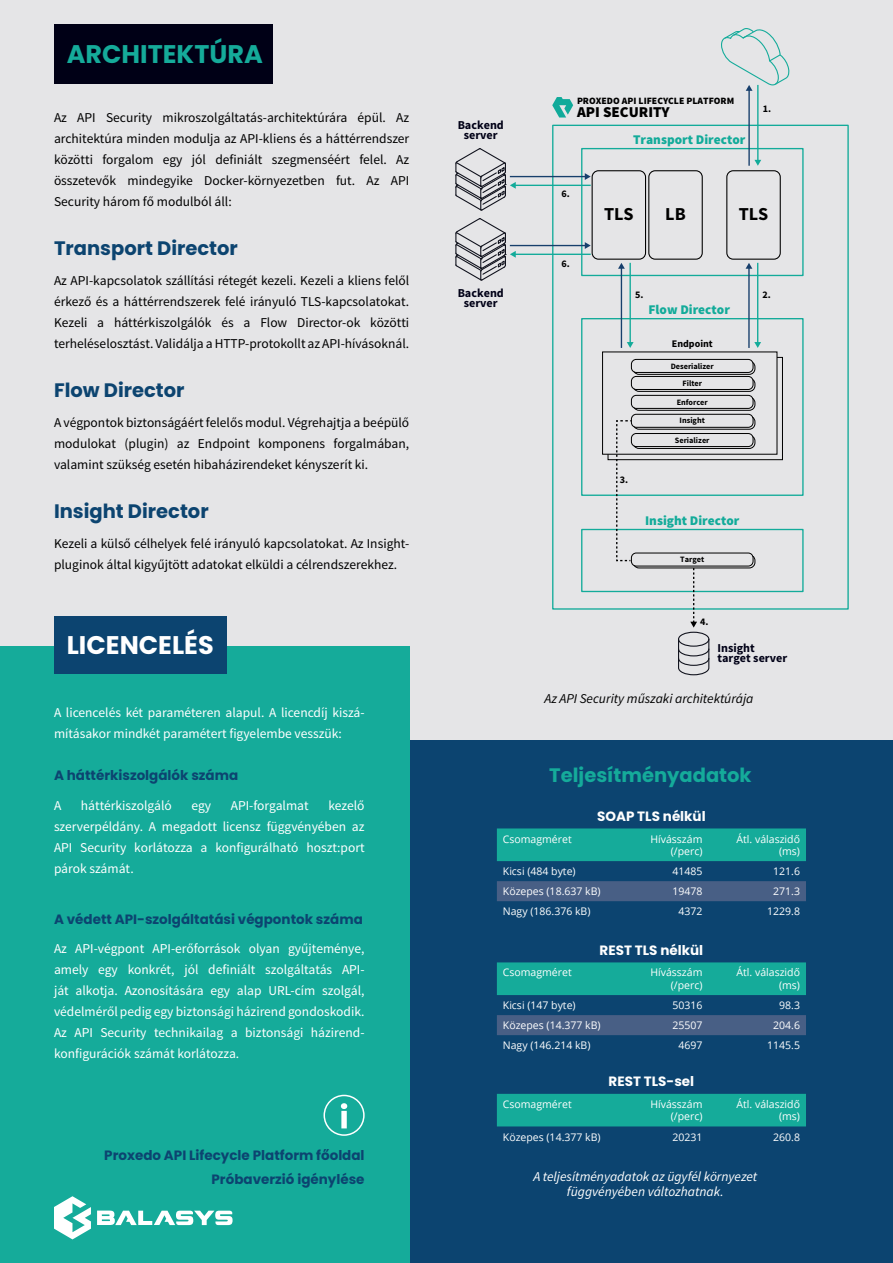
<style>
.page{position:relative;width:893px;height:1263px;background:#e5e5e7}
.page>*{position:absolute;margin:0;border:0;box-sizing:border-box;transform-origin:0 0}
.t1{font:700 25.5px "Poppins";color:#15ab9a}
.t2{font:700 25.5px "Poppins";color:#fff}
.t3{font:700 19.5px "Poppins";color:#0c4470}
.t4{font:700 19.5px "Poppins";color:#15ab9a}
.t5{font:700 18.3px "Source Sans Pro";color:#000}
.t6{font:900 15px "Source Sans Pro";color:#000}
.t7{font:13.5px/21px "Source Sans Pro";color:#000;text-align:justify}
.t8{font:13.5px/21px "Source Sans Pro";color:#fff;text-align:justify}
.t9{font:700 13.5px/24px "Poppins";color:#0c4470;text-align:right}
.t10{font:italic 13.5px/15px "Source Sans Pro";color:#fff;text-align:center}
.t11{font:700 13.5px "Poppins";color:#fff}
.t12{font:italic 13.5px "Source Sans Pro";color:#000}
.t13{font:900 13.35px "Source Sans Pro";color:#13ab9a}
.t14{font:700 12.15px/10.8px "Source Sans Pro";color:#000016;text-align:center}
.t15{font:10.5px/12.6px "Open Sans";color:#fff;text-align:right}
.t16{font:700 10.05px "Source Sans Pro";color:#000}
.t17{font:900 9.75px "Source Sans Pro";color:#000}
.t18{font:700 8.25px "Source Sans Pro";color:#000}
</style>
<div class="page">
<div style="left:357px;top:741px;width:536px;height:522px;background:#0c4470"></div>
<div style="left:54px;top:24px;width:218px;height:60px;background:#000016"></div>
<div style="left:0;top:646px;width:409px;height:617px;background:#15ab9a"></div>
<div style="left:54px;top:617px;width:172px;height:57px;background:#0c4470"></div>
<svg style="left:54px;top:1196px;width:179px;height:43px"></svg>
<svg style="left:341px;top:1103px;width:6px;height:25px"></svg>
<div style="left:323px;top:1095px;width:42px;height:41px;border:2px solid #fff;border-radius:50%"></div>
<div style="left:726px;top:170px;width:55px;height:90px;border:1px solid #000;border-radius:6px"></div>
<div style="left:648px;top:170px;width:55px;height:90px;border:1px solid #000;border-radius:6px"></div>
<div style="left:592px;top:170px;width:54px;height:90px;border:1px solid #000;border-radius:6px"></div>
<div style="left:581px;top:148px;width:223px;height:128px;border:1px solid #13ab9a"></div>
<div style="left:581px;top:318px;width:223px;height:178px;border:1px solid #13ab9a"></div>
<div style="left:581px;top:529px;width:223px;height:63px;border:1px solid #13ab9a"></div>
<div style="left:678px;top:632px;width:31px;height:15px;border:1px solid #0f111c;border-radius:50%"></div>
<svg style="left:678px;top:638px;width:32px;height:38px"></svg>
<div style="left:602px;top:351px;width:175px;height:104px;border:1px solid #000"></div>
<hr style="left:757px;top:85px;width:1px;height:76px;background:#13ab9a">
<svg style="left:754px;top:160px;width:7px;height:6px"></svg>
<hr style="left:748px;top:90px;width:2px;height:76px;background:#173f6c">
<svg style="left:721px;top:28px;width:69px;height:63px"></svg>
<hr style="left:515px;top:185px;width:76px;height:1px;background:#13ab9a">
<hr style="left:510px;top:176px;width:76px;height:1px;background:#173f6c">
<svg style="left:585px;top:173px;width:6px;height:7px"></svg>
<hr style="left:515px;top:254px;width:76px;height:1px;background:#13ab9a">
<svg style="left:455px;top:148px;width:61px;height:133px"></svg>
<hr style="left:510px;top:245px;width:76px;height:1px;background:#173f6c">
<svg style="left:585px;top:242px;width:6px;height:7px"></svg>
<hr style="left:757px;top:263px;width:1px;height:80px;background:#13ab9a">
<svg style="left:754px;top:342px;width:7px;height:6px"></svg>
<hr style="left:748px;top:268px;width:2px;height:80px;background:#173f6c">
<svg style="left:746px;top:263px;width:6px;height:6px"></svg>
<hr style="left:629px;top:263px;width:2px;height:80px;background:#13ab9a">
<svg style="left:627px;top:342px;width:7px;height:6px"></svg>
<hr style="left:621px;top:268px;width:1px;height:80px;background:#173f6c">
<svg style="left:618px;top:263px;width:7px;height:6px"></svg>
<svg style="left:552px;top:97px;width:21px;height:21px"></svg>
<svg style="left:607px;top:357px;width:176px;height:270px"></svg>
<div style="left:497px;top:828px;width:309px;height:33px;background:#15ab9a"></div>
<div style="left:497px;top:881px;width:309px;height:20px;background:#485f85"></div>
<div style="left:497px;top:962px;width:309px;height:33px;background:#15ab9a"></div>
<div style="left:497px;top:1015px;width:309px;height:20px;background:#485f85"></div>
<div style="left:497px;top:1094px;width:309px;height:32px;background:#15ab9a"></div>
<h1 class="t1" style="left:67px;top:39px;width:179px">Architektúra</h1>
<p class="t7" style="left:54px;top:107px;width:357px">Az API Security mikroszolgáltatás-architektúrára épül. Az architektúra minden modulja az API-kliens és a háttérrendszer közötti forgalom egy jól definiált szegmenséért felel. Az összetevők mindegyike Docker-környezetben fut. Az API Security három fő modulból áll:</p>
<h2 class="t3" style="left:54px;top:237px;width:185px">Transport Director</h2>
<p class="t7" style="left:54px;top:270px;width:357px">Az API-kapcsolatok szállítási rétegét kezeli. Kezeli a kliens felől érkező és a háttérrendszerek felé irányuló TLS-kapcsolatokat.<br>Kezeli a háttérkiszolgálók és a Flow Director-ok közötti terheléselosztást. Validálja a HTTP-protokollt az API-hívásoknál.</p>
<h2 class="t3" style="left:54px;top:379px;width:132px">Flow Director</h2>
<p class="t7" style="left:54px;top:412px;width:357px">A végpontok biztonságáért felelős modul. Végrehajtja a beépülő modulokat (plugin) az Endpoint komponens forgalmában, valamint szükség esetén hibaházirendeket kényszerít ki.</p>
<h2 class="t3" style="left:54px;top:500px;width:156px">Insight Director</h2>
<p class="t7" style="left:54px;top:533px;width:357px">Kezeli a külső célhelyek felé irányuló kapcsolatokat. Az Insight&shy;pluginok által kigyűjtött adatokat elküldi a célrendszerekhez.</p>
<h1 class="t2" style="left:67px;top:630px;width:146px">Licencelés</h1>
<p class="t8" style="left:54px;top:702px;width:312px">A licencelés két paraméteren alapul. A licencdíj kiszá&shy;mításakor mindkét paramétert figyelembe vesszük:</p>
<p class="t9" style="left:54px;top:764px;width:186px">A háttérkiszolgálók száma</p>
<p class="t8" style="left:54px;top:795px;width:9px">A</p>
<p class="t8" style="left:81px;top:795px;width:92px">háttérkiszolgáló</p>
<p class="t8" style="left:191px;top:795px;width:21px">egy</p>
<p class="t8" style="left:231px;top:795px;width:79px">API-forgalmat</p>
<p class="t8" style="left:54px;top:795px;width:312px;text-indent:274px">kezelő szerverpéldány. A megadott licensz függvényében az API Security korlátozza a konfigurálható hoszt:port párok számát.</p>
<p class="t9" style="left:54px;top:907px;width:310px">A védett API-szolgáltatási végpontok száma</p>
<p class="t8" style="left:54px;top:938px;width:312px">Az API-végpont API-erőforrások olyan gyűjteménye, amely egy konkrét, jól definiált szolgáltatás API&shy;ját alkotja. Azonosítására egy alap URL-cím szolgál, védelméről pedig egy biztonsági házirend gondoskodik.<br>Az API Security technikailag a biztonsági házirend&shy;konfigurációk számát korlátozza.</p>
<p class="t9" style="left:104px;top:1143px;width:262px">Proxedo API Lifecycle Platform főoldal<br>Próbaverzió igénylése</p>
<p class="t14" style="left:458px;top:120px;width:48px">Backend server</p>
<p class="t14" style="left:458px;top:288px;width:48px">Backend server</p>
<p class="t17" style="left:577px;top:95px;width:159px">PROXEDO API LIFECYCLE PLATFORM</p>
<p class="t6" style="left:577px;top:103px;width:94px">API SECURITY</p>
<p class="t16" style="left:561px;top:187px;width:10px">6.</p>
<p class="t13" style="left:633px;top:131px;width:114px">Transport Director</p>
<p class="t16" style="left:763px;top:103px;width:10px">1.</p>
<p class="t16" style="left:561px;top:257px;width:10px">6.</p>
<h3 class="t5" style="left:604px;top:202px;width:31px">TLS</h3>
<h3 class="t5" style="left:665px;top:202px;width:22px">LB</h3>
<h3 class="t5" style="left:739px;top:202px;width:31px">TLS</h3>
<p class="t16" style="left:635px;top:289px;width:10px">5.</p>
<p class="t16" style="left:763px;top:289px;width:10px">2.</p>
<p class="t13" style="left:648px;top:301px;width:83px">Flow Director</p>
<p class="t16" style="left:672px;top:338px;width:42px">Endpoint</p>
<p class="t18" style="left:671px;top:361px;width:45px">Deserializer</p>
<p class="t18" style="left:682px;top:378px;width:21px">Filter</p>
<p class="t18" style="left:677px;top:396px;width:33px">Enforcer</p>
<p class="t18" style="left:680px;top:415px;width:27px">Insight</p>
<p class="t16" style="left:620px;top:473px;width:10px">3.</p>
<p class="t18" style="left:675px;top:435px;width:36px">Serializer</p>
<p class="t13" style="left:645px;top:512px;width:96px">Insight Director</p>
<p class="t18" style="left:680px;top:554px;width:25px">Target</p>
<p class="t16" style="left:700px;top:615px;width:10px">4.</p>
<p class="t14" style="left:717px;top:643px;width:71px;text-align:left">Insight target server</p>
<p class="t12" style="left:544px;top:690px;width:211px">Az API Security műszaki architektúrája</p>
<h2 class="t4" style="left:549px;top:763px;width:204px">Teljesítményadatok</h2>
<p class="t11" style="left:597px;top:808px;width:110px">SOAP TLS nélkül</p>
<p class="t15" style="left:503px;top:832px;width:70px">Csomagméret</p>
<p class="t15" style="left:650px;top:832px;width:54px">Hívásszám (/perc)</p>
<p class="t15" style="left:736px;top:832px;width:65px">Átl. válaszidő (ms)</p>
<p class="t15" style="left:503px;top:865px;width:74px">Kicsi (484 byte)</p>
<p class="t15" style="left:672px;top:865px;width:32px">41485</p>
<p class="t15" style="left:773px;top:865px;width:28px">121.6</p>
<p class="t15" style="left:503px;top:885px;width:99px">Közepes (18.637 kB)</p>
<p class="t15" style="left:672px;top:885px;width:32px">19478</p>
<p class="t15" style="left:773px;top:885px;width:28px">271.3</p>
<p class="t15" style="left:503px;top:905px;width:89px">Nagy (186.376 kB)</p>
<p class="t15" style="left:678px;top:905px;width:26px">4372</p>
<p class="t15" style="left:767px;top:905px;width:34px">1229.8</p>
<p class="t11" style="left:600px;top:942px;width:105px">REST TLS nélkül</p>
<p class="t15" style="left:503px;top:966px;width:70px">Csomagméret</p>
<p class="t15" style="left:650px;top:966px;width:54px">Hívásszám (/perc)</p>
<p class="t15" style="left:736px;top:966px;width:65px">Átl. válaszidő (ms)</p>
<p class="t15" style="left:503px;top:999px;width:74px">Kicsi (147 byte)</p>
<p class="t15" style="left:672px;top:999px;width:32px">50316</p>
<p class="t15" style="left:779px;top:999px;width:22px">98.3</p>
<p class="t15" style="left:503px;top:1019px;width:99px">Közepes (14.377 kB)</p>
<p class="t15" style="left:672px;top:1019px;width:32px">25507</p>
<p class="t15" style="left:773px;top:1019px;width:28px">204.6</p>
<p class="t15" style="left:503px;top:1039px;width:89px">Nagy (146.214 kB)</p>
<p class="t15" style="left:678px;top:1039px;width:26px">4697</p>
<p class="t15" style="left:767px;top:1039px;width:34px">1145.5</p>
<p class="t11" style="left:609px;top:1074px;width:87px">REST TLS-sel</p>
<p class="t15" style="left:503px;top:1097px;width:70px">Csomagméret</p>
<p class="t15" style="left:650px;top:1097px;width:54px">Hívásszám (/perc)</p>
<p class="t15" style="left:736px;top:1097px;width:65px">Átl. válaszidő (ms)</p>
<p class="t15" style="left:503px;top:1130px;width:99px">Közepes (14.377 kB)</p>
<p class="t15" style="left:672px;top:1130px;width:32px">20231</p>
<p class="t15" style="left:773px;top:1130px;width:28px">260.8</p>
<p class="t10" style="left:533px;top:1169px;width:225px">A teljesítményadatok az ügyfél környezet függvényében változhatnak.</p>
</div>
